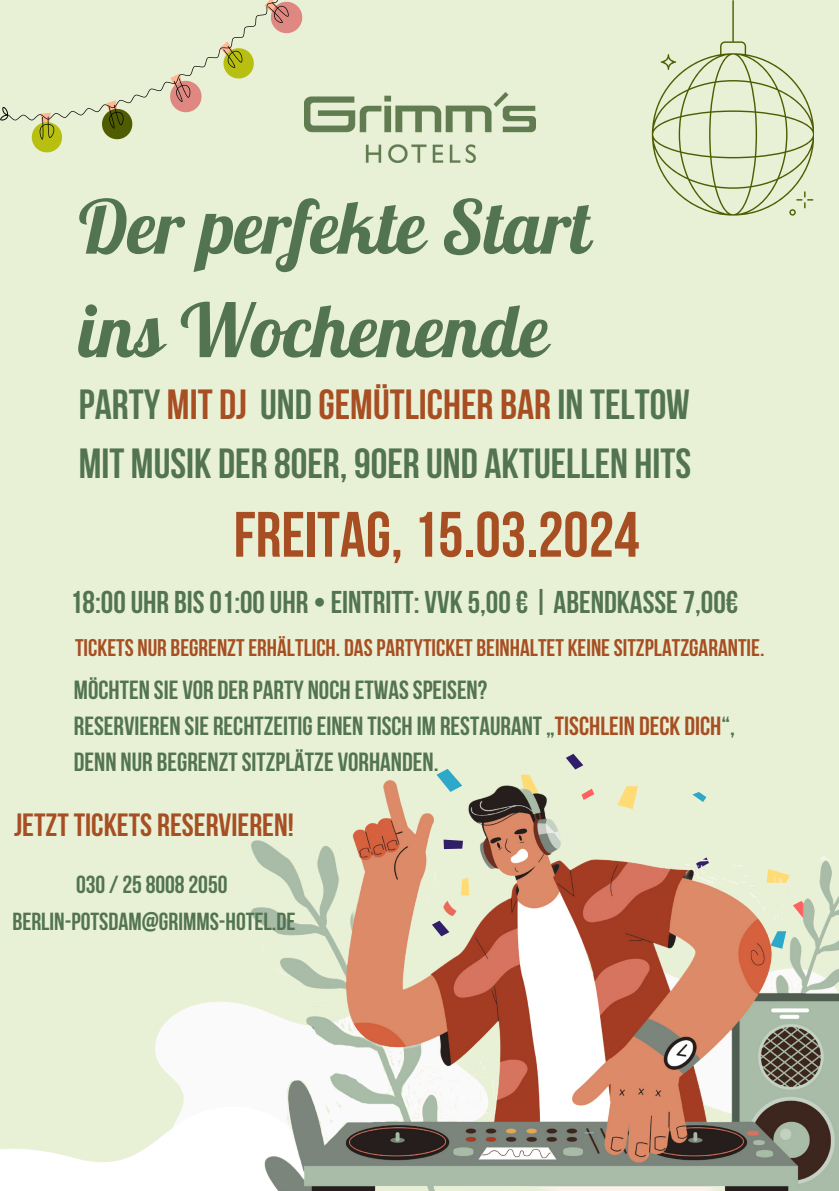
<style>
.page{position:relative;width:839px;height:1191px;background:#fff}
.page>*{position:absolute;margin:0;border:0;box-sizing:border-box;transform-origin:0 0}
.t1{font:74px/103.6px "Lobster 1.4";color:#537451}
.t2{font:700 64px "Bebas Neue";color:#a74e23}
.t3{font:700 42px "Bebas Neue";color:#537451}
.t4{font:700 42px "Bebas Neue";color:#a74e23}
.t5{font:700 32px "Bebas Neue";color:#a74e23}
.t6{font:700 31.4px "Bebas Neue";color:#537451}
.t7{font:700 26.2px "Bebas Neue";color:#537451}
.t8{font:700 24.6px "Bebas Neue";color:#537451}
.t9{font:700 24px "Bebas Neue";color:#a74e23}
.s1{color:#537451}
.s2{color:#a74e23}
</style>
<div class="page">
<div style="left:0;top:0;width:838px;height:1191px;background:#e8f1d6"></div>
<img style="left:0;top:754px;width:838px;height:437px">
<svg style="left:651px;top:0;width:162px;height:216px"></svg>
<img style="left:322px;top:92px;width:213px;height:71px">
<svg style="left:0;top:0;width:322px;height:152px"></svg>
<h3 class="t1" style="left:79px;top:174px;width:513px">Der perfekte Start ins Wochenende</h3>
<p class="t4" style="left:79px;top:388px;width:612px"><span class="s1">PARTY</span> MIT DJ <span class="s1">UND</span> GEMÜTLICHER BAR <span class="s1">IN TELTOW</span></p>
<h1 class="t3" style="left:79px;top:446px;width:614px">MIT MUSIK DER 80ER,90ER UND AKTUELLEN HITS</h1>
<p class="t2" style="left:234px;top:509px;width:407px">FREITAG, 15.03.2024</p>
<h2 class="t6" style="left:70px;top:590px;width:669px">18:00UHR BIS01:00UHR •EINTRITT: VVK 5,00€ | ABENDKASSE7,00€</h2>
<p class="t9" style="left:75px;top:638px;width:691px">TICKETS NUR BEGRENZT ERHÄLTLICH. DAS PARTYTICKET BEINHALTET KEINE SITZPLATZGARANTIE.</p>
<p class="t7" style="left:74px;top:680px;width:415px">MÖCHTEN SIE VOR DER PARTY NOCH ETWASSPEISEN?</p>
<p class="t7" style="left:74px;top:716px;width:662px">RESERVIEREN SIE RECHTZEITIGEINEN TISCH IM RESTAURANT„<span class="s2">TISCHLEIN DECK DICH</span>“,</p>
<h4 class="t7" style="left:74px;top:752px;width:366px">DENN NUR BEGRENZTSITZPLÄTZE VORHANDEN.</h4>
<p class="t5" style="left:14px;top:812px;width:281px">JETZTTICKETS RESERVIEREN!</p>
<h4 class="t8" style="left:76px;top:875px;width:153px">030/2580082050</h4>
<p class="t8" style="left:12px;top:912px;width:285px">BERLIN-POTSDAM@GRIMMS-HOTEL.DE</p>
</div>
